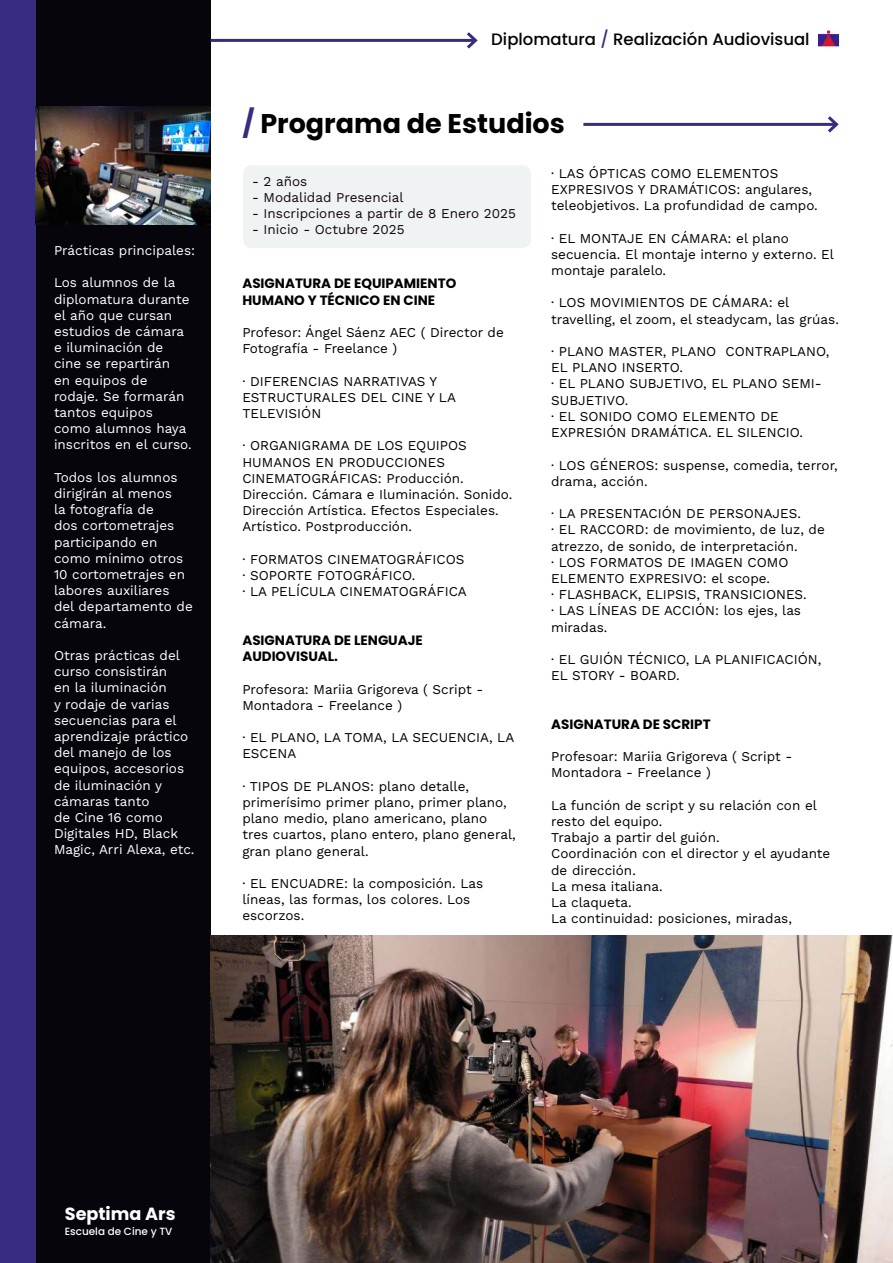
<style>
.page{position:relative;width:893px;height:1263px;background:#fff}
.page>*{position:absolute;margin:0;border:0;box-sizing:border-box;transform-origin:0 0}
.t1{font:700 27px "Poppins";color:#000}
.t2{font:700 17.55px "Poppins";color:#fff}
.t3{font:500 16.5px "Poppins";color:#020203}
.t4{font:13.5px/16.2px "Work Sans";color:#000}
.t5{font:13.5px/16.2px "Work Sans";color:#fff}
.t6{font:700 13.5px/16.2px "Poppins";color:#000}
.t7{font:13.5px "Work Sans";color:#15080b}
.t8{font:500 10.35px "Poppins";color:#fff}
.s1{color:#362d82}
</style>
<div class="page">
<div style="left:0;top:0;width:210px;height:1263px;background:#07050c"></div>
<div style="left:0;top:0;width:35px;height:1263px;background:#362d83"></div>
<img style="left:819px;top:30px;width:20px;height:16px">
<hr style="left:210px;top:39px;width:265px;height:3px;background:#362d83">
<svg style="left:464px;top:32px;width:14px;height:17px"></svg>
<img style="left:210px;top:935px;width:683px;height:328px">
<img style="left:35px;top:106px;width:175px;height:118px">
<div style="left:243px;top:165px;width:288px;height:83px;background:#f0f3f4;border-radius:9px"></div>
<hr style="left:583px;top:123px;width:253px;height:3px;background:#362d83">
<svg style="left:825px;top:116px;width:14px;height:17px"></svg>
<p class="t5" style="left:54px;top:242px;width:143px">Prácticas principales:</p>
<p class="t5" style="left:54px;top:274px;width:139px">Los alumnos de la diplomatura durante el año que cursan estudios de cámara e iluminación de cine se repartirán<br>en equipos de rodaje. Se formarán tantos equipos como alumnos haya inscritos en el curso.</p>
<p class="t5" style="left:54px;top:468px;width:140px">Todos los alumnos dirigirán al menos<br>la fotografía de<br>dos cortometrajes participando en como mínimo otros<br>10 cortometrajes en labores auxiliares del departamento de cámara.</p>
<p class="t5" style="left:54px;top:647px;width:142px">Otras prácticas del curso consistirán<br>en la iluminación<br>y rodaje de varias secuencias para el aprendizaje práctico del manejo de los equipos, accesorios de iluminación y cámaras tanto<br>de Cine 16 como<br>Digitales HD, Black<br>Magic, Arri Alexa, etc.</p>
<p class="t3" style="left:491px;top:30px;width:320px">Diplomatura <span class="s1">/</span> Realización Audiovisual</p>
<h1 class="t1" style="left:242px;top:107px;width:324px"><span class="s1">/</span> Programa de Estudios</h1>
<p class="t7" style="left:252px;top:171px;width:57px">- 2 años</p>
<p class="t7" style="left:252px;top:187px;width:153px">- Modalidad Presencial</p>
<p class="t7" style="left:252px;top:203px;width:265px">- Inscripciones a partir de 8 Enero 2025</p>
<p class="t7" style="left:252px;top:219px;width:154px">- Inicio - Octubre 2025</p>
<p class="t4" style="left:551px;top:165px;width:268px">· LAS ÓPTICAS COMO ELEMENTOS<br>EXPRESIVOS Y DRAMÁTICOS: angulares, teleobjetivos. La profundidad de campo.</p>
<p class="t4" style="left:551px;top:229px;width:284px">· EL MONTAJE EN CÁMARA: el plano secuencia. El montaje interno y externo. El montaje paralelo.</p>
<p class="t4" style="left:551px;top:294px;width:289px">· LOS MOVIMIENTOS DE CÁMARA: el travelling, el zoom, el steadycam, las grúas.</p>
<p class="t4" style="left:551px;top:343px;width:280px">· PLANO MASTER, PLANO CONTRAPLANO,<br>EL PLANO INSERTO.<br>· EL PLANO SUBJETIVO, EL PLANO SEMI-<br>SUBJETIVO.<br>· EL SONIDO COMO ELEMENTO DE<br>EXPRESIÓN DRAMÁTICA. EL SILENCIO.</p>
<p class="t4" style="left:551px;top:456px;width:288px">· LOS GÉNEROS: suspense, comedia, terror, drama, acción.</p>
<p class="t4" style="left:551px;top:505px;width:275px">· LA PRESENTACIÓN DE PERSONAJES.<br>· EL RACCORD: de movimiento, de luz, de atrezzo, de sonido, de interpretación.<br>· LOS FORMATOS DE IMAGEN COMO<br>ELEMENTO EXPRESIVO: el scope.<br>· FLASHBACK, ELIPSIS, TRANSICIONES.<br>· LAS LÍNEAS DE ACCIÓN: los ejes, las miradas.</p>
<p class="t4" style="left:551px;top:651px;width:272px">· EL GUIÓN TÉCNICO, LA PLANIFICACIÓN,<br>EL STORY - BOARD.</p>
<p class="t6" style="left:551px;top:716px;width:161px">ASIGNATURA DE SCRIPT</p>
<p class="t4" style="left:551px;top:748px;width:243px">Profesoar: Mariia Grigoreva ( Script -<br>Montadora - Freelance )</p>
<p class="t4" style="left:551px;top:796px;width:281px">La función de script y su relación con el resto del equipo.<br>Trabajo a partir del guión.<br>Coordinación con el director y el ayudante de dirección.<br>La mesa italiana.<br>La claqueta.<br>La continuidad: posiciones, miradas,</p>
<p class="t6" style="left:242px;top:276px;width:215px">ASIGNATURA DE EQUIPAMIENTO<br>HUMANO Y TÉCNICO EN CINE</p>
<p class="t4" style="left:242px;top:324px;width:263px">Profesor: Ángel Sáenz AEC ( Director de<br>Fotografía - Freelance )</p>
<p class="t4" style="left:242px;top:372px;width:215px">· DIFERENCIAS NARRATIVAS Y<br>ESTRUCTURALES DEL CINE Y LA<br>TELEVISIÓN</p>
<p class="t4" style="left:242px;top:437px;width:271px">· ORGANIGRAMA DE LOS EQUIPOS HUMANOS EN PRODUCCIONES CINEMATOGRÁFICAS: Producción.<br>Dirección. Cámara e Iluminación. Sonido.<br>Dirección Artística. Efectos Especiales.<br>Artístico. Postproducción.</p>
<p class="t4" style="left:242px;top:551px;width:226px">· FORMATOS CINEMATOGRÁFICOS · SOPORTE FOTOGRÁFICO.<br>· LA PELÍCULA CINEMATOGRÁFICA</p>
<p class="t6" style="left:242px;top:632px;width:182px">ASIGNATURA DE LENGUAJE<br>AUDIOVISUAL.</p>
<p class="t4" style="left:242px;top:680px;width:242px">Profesora: Mariia Grigoreva ( Script -<br>Montadora - Freelance )</p>
<p class="t4" style="left:242px;top:729px;width:273px">· EL PLANO, LA TOMA, LA SECUENCIA, LA<br>ESCENA</p>
<p class="t4" style="left:242px;top:777px;width:275px">· TIPOS DE PLANOS: plano detalle, primerísimo primer plano, primer plano, plano medio, plano americano, plano tres cuartos, plano entero, plano general, gran plano general.</p>
<p class="t4" style="left:242px;top:875px;width:242px">· EL ENCUADRE: la composición. Las líneas, las formas, los colores. Los escorzos.</p>
<p class="t2" style="left:65px;top:1204px;width:112px">Septima Ars</p>
<p class="t8" style="left:65px;top:1225px;width:109px">Escuela de Cine y TV</p>
</div>
